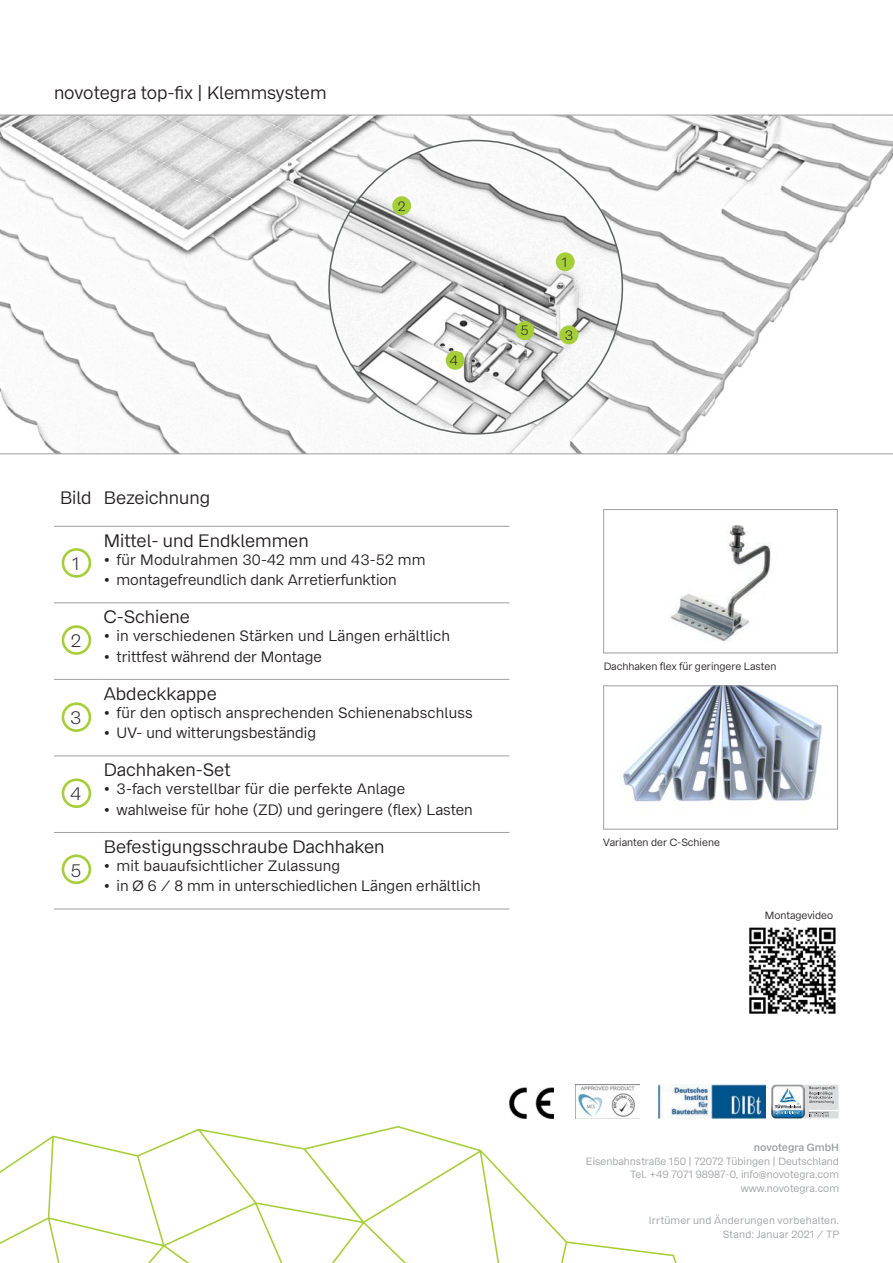
<style>
.page{position:relative;width:893px;height:1263px;background:#fff}
.page>*{position:absolute;margin:0;border:0;box-sizing:border-box;transform-origin:0 0}
.t1{font:18px "Bay Wa Sans";color:#231f20}
.t2{font:300 18px "Bay Wa Sans";color:#231f20}
.t3{font:15px "Bay Wa Sans";color:#231f20}
.t4{font:300 13.5px "Bay Wa Sans";color:#231f20}
.t5{font:10.5px/13.5px "Bay Wa Sans";color:#9d9fa2;text-align:right}
.t6{font:10.5px "Bay Wa Sans";color:#231f20}
.t7{font:10.5px/13.5px "Bay Wa Sans";letter-spacing:.02em;color:#9d9fa2;text-align:right}
.t8{font:600 10.5px "Bay Wa Sans";color:#9d9fa2}
</style>
<div class="page">
<img style="left:510px;top:1088px;width:43px;height:31px">
<img style="left:575px;top:1084px;width:65px;height:35px">
<img style="left:658px;top:1084px;width:107px;height:35px">
<svg style="left:771px;top:1084px;width:68px;height:35px"></svg>
<svg style="left:0;top:1126px;width:677px;height:137px"></svg>
<svg style="left:0;top:115px;width:893px;height:339px"></svg>
<img style="left:749px;top:927px;width:87px;height:87px">
<img style="left:623px;top:687px;width:199px;height:115px">
<div style="left:603px;top:685px;width:235px;height:144px;border:1px solid #9d9fa2"></div>
<hr style="left:54px;top:526px;width:44px;height:1px;background:#9d9fa2">
<hr style="left:98px;top:526px;width:411px;height:1px;background:#9d9fa2">
<hr style="left:54px;top:603px;width:44px;height:1px;background:#9d9fa2">
<hr style="left:98px;top:603px;width:411px;height:1px;background:#9d9fa2">
<hr style="left:54px;top:679px;width:44px;height:1px;background:#9d9fa2">
<hr style="left:98px;top:679px;width:411px;height:1px;background:#9d9fa2">
<hr style="left:54px;top:756px;width:44px;height:1px;background:#9d9fa2">
<hr style="left:98px;top:756px;width:411px;height:1px;background:#9d9fa2">
<hr style="left:54px;top:832px;width:44px;height:1px;background:#9d9fa2">
<hr style="left:98px;top:832px;width:411px;height:1px;background:#9d9fa2">
<hr style="left:54px;top:909px;width:44px;height:1px;background:#9d9fa2">
<hr style="left:98px;top:909px;width:411px;height:1px;background:#9d9fa2">
<div style="left:62px;top:778px;width:29px;height:30px;border:3px solid #a6ce39;border-radius:50%"></div>
<div style="left:62px;top:854px;width:29px;height:30px;border:3px solid #a6ce39;border-radius:50%"></div>
<div style="left:62px;top:702px;width:29px;height:30px;border:3px solid #a6ce39;border-radius:50%"></div>
<div style="left:62px;top:625px;width:29px;height:30px;border:3px solid #a6ce39;border-radius:50%"></div>
<div style="left:62px;top:548px;width:29px;height:30px;border:3px solid #a6ce39;border-radius:50%"></div>
<img style="left:670px;top:525px;width:101px;height:115px">
<div style="left:603px;top:509px;width:235px;height:144px;border:1px solid #9d9fa2"></div>
<img style="left:329px;top:140px;width:293px;height:294px;border-radius:147px">
<div style="left:560px;top:326px;width:17px;height:17px;background:#a6ce39;border-radius:50%"></div>
<div style="left:559px;top:325px;width:19px;height:19px;border:2px solid #a6ce39;border-radius:50%"></div>
<div style="left:557px;top:253px;width:17px;height:17px;background:#a6ce39;border-radius:50%"></div>
<div style="left:556px;top:252px;width:19px;height:19px;border:2px solid #a6ce39;border-radius:50%"></div>
<div style="left:516px;top:322px;width:17px;height:17px;background:#a6ce39;border-radius:50%"></div>
<div style="left:515px;top:321px;width:19px;height:19px;border:2px solid #a6ce39;border-radius:50%"></div>
<div style="left:393px;top:197px;width:17px;height:17px;background:#a6ce39;border-radius:50%"></div>
<div style="left:392px;top:196px;width:19px;height:19px;border:2px solid #a6ce39;border-radius:50%"></div>
<div style="left:446px;top:352px;width:18px;height:17px;background:#a6ce39;border-radius:50%"></div>
<div style="left:446px;top:351px;width:19px;height:19px;border:2px solid #a6ce39;border-radius:50%"></div>
<p class="t1" style="left:54px;top:82px;width:274px">novotegra top-fix | Klemmsystem</p>
<p class="t4" style="left:398px;top:198px;width:9px">2</p>
<p class="t4" style="left:450px;top:352px;width:10px">4</p>
<p class="t4" style="left:520px;top:323px;width:10px">5</p>
<p class="t4" style="left:562px;top:254px;width:7px">1</p>
<p class="t4" style="left:565px;top:327px;width:10px">3</p>
<p class="t1" style="left:60px;top:487px;width:152px">Bild Bezeichnung</p>
<p class="t2" style="left:72px;top:553px;width:9px">1</p>
<p class="t2" style="left:71px;top:630px;width:12px">2</p>
<p class="t2" style="left:70px;top:706px;width:13px">3</p>
<p class="t2" style="left:70px;top:783px;width:12px">4</p>
<p class="t2" style="left:71px;top:859px;width:12px">5</p>
<p class="t1" style="left:104px;top:529px;width:206px">Mittel- und Endklemmen</p>
<p class="t3" style="left:104px;top:550px;width:323px">• für Modulrahmen 30-42 mm und 43-52 mm</p>
<p class="t3" style="left:104px;top:571px;width:295px">• montagefreundlich dank Arretierfunktion</p>
<p class="t1" style="left:104px;top:606px;width:88px">C-Schiene</p>
<p class="t3" style="left:104px;top:627px;width:348px">• in verschiedenen Stärken und Längen erhältlich</p>
<p class="t3" style="left:104px;top:647px;width:220px">• trittfest während der Montage</p>
<p class="t1" style="left:104px;top:683px;width:115px">Abdeckkappe</p>
<p class="t3" style="left:104px;top:703px;width:371px">• für den optisch ansprechenden Schienenabschluss</p>
<p class="t3" style="left:104px;top:724px;width:214px">• UV- und witterungsbeständig</p>
<p class="t1" style="left:104px;top:759px;width:128px">Dachhaken-Set</p>
<p class="t3" style="left:104px;top:780px;width:303px">• 3-fach verstellbar für die perfekte Anlage</p>
<p class="t3" style="left:104px;top:800px;width:370px">• wahlweise für hohe (ZD) und geringere (flex) Lasten</p>
<p class="t1" style="left:104px;top:836px;width:282px">Befestigungsschraube Dachhaken</p>
<p class="t3" style="left:104px;top:856px;width:238px">• mit bauaufsichtlicher Zulassung</p>
<p class="t3" style="left:104px;top:877px;width:378px">• in Ø 6 / 8 mm in unterschiedlichen Längen erhältlich</p>
<p class="t6" style="left:604px;top:660px;width:174px">Dachhaken flex für geringere Lasten</p>
<p class="t6" style="left:603px;top:836px;width:118px">Varianten der C-Schiene</p>
<p class="t6" style="left:765px;top:909px;width:70px">Montagevideo</p>
<p class="t8" style="left:754px;top:1141px;width:87px">novotegra GmbH</p>
<p class="t5" style="left:586px;top:1154px;width:255px">Eisenbahnstraße 150 | 72072 Tübingen | Deutschland<br>Tel. +49 7071 98987-0, info@novotegra.com www.novotegra.com</p>
<p class="t7" style="left:649px;top:1214px;width:192px">Irrtümer und Änderungen vorbehalten.<br>Stand: Januar 2021 / TP</p>
</div>
